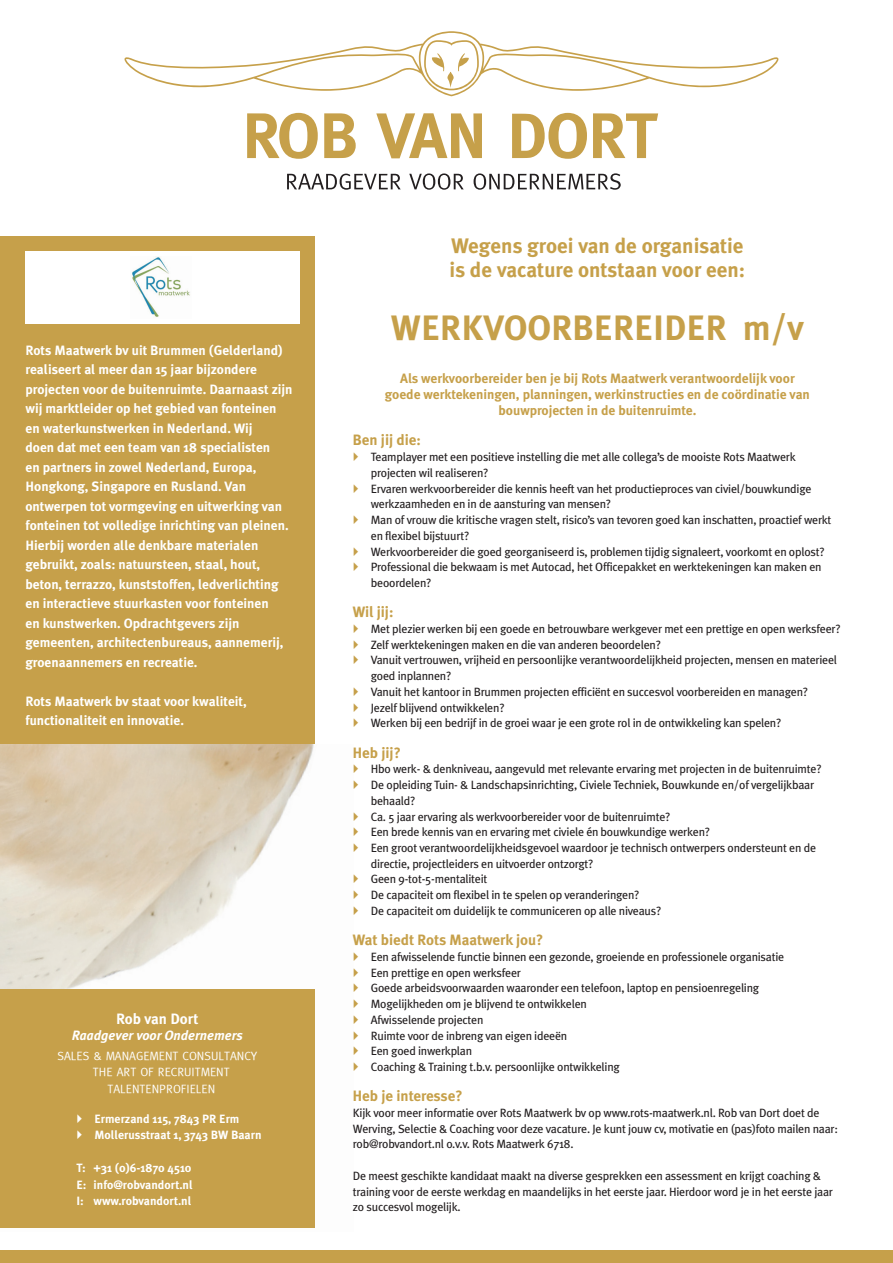
<style>
.page{position:relative;width:893px;height:1263px;background:#fff}
.page>*{position:absolute;margin:0;border:0;box-sizing:border-box;transform-origin:0 0}
.t1{font:700 35.25px "Meta Plus";color:#c6a04a}
.t2{font:700 21px/24px "Meta Plus";color:#c6a04a}
.t3{font:700 15px "Meta";color:#c6a04a}
.t4{font:700 15px "Meta Plus";color:#fff}
.t5{font:700 13.5px/19.5px "Meta Plus";color:#fff}
.t6{font:700 13.5px/16.2px "Meta";color:#c6a04a;text-align:center}
.t7{font:italic 700 13.5px "Meta Plus";color:#fff}
.t8{font:12px/15.8px "Meta Plus";letter-spacing:-.02em;color:#231f20}
.t9{font:700 12px/16.5px "Meta Plus";color:#fff}
.t10{font:12px "Meta Normal";color:#fff}
</style>
<div class="page">
<img style="left:0;top:744px;width:314px;height:245px">
<div style="left:0;top:237px;width:315px;height:507px;background:#c6a04a"></div>
<div style="left:0;top:1250px;width:893px;height:13px;background:#c6a04a"></div>
<div style="left:26px;top:251px;width:274px;height:73px;background:#fff"></div>
<img style="left:132px;top:257px;width:58px;height:60px">
<div style="left:0;top:989px;width:315px;height:239px;background:#c6a04a"></div>
<svg style="left:247px;top:113px;width:71px;height:46px"></svg>
<svg style="left:324px;top:113px;width:32px;height:45px"></svg>
<svg style="left:376px;top:113px;width:106px;height:45px"></svg>
<svg style="left:512px;top:113px;width:75px;height:46px"></svg>
<svg style="left:593px;top:113px;width:65px;height:45px"></svg>
<svg style="left:287px;top:174px;width:114px;height:16px"></svg>
<svg style="left:409px;top:173px;width:55px;height:17px"></svg>
<svg style="left:474px;top:173px;width:147px;height:17px"></svg>
<svg style="left:124px;top:31px;width:654px;height:66px"></svg>
<p class="t5" style="left:26px;top:340px;width:269px">Rots Maatwerk bv uit Brummen (Gelderland) realiseert al meer dan 15 jaar bijzondere projecten voor de buitenruimte. Daarnaast zijn wij marktleider op het gebied van fonteinen en waterkunstwerken in Nederland. Wij<br>doen dat met een team van 18 specialisten<br>en partners in zowel Nederland, Europa, Hongkong, Singapore en Rusland. Van ontwerpen tot vormgeving en uitwerking van fonteinen tot volledige inrichting van pleinen.<br>Hierbij worden alle denkbare materialen gebruikt, zoals: natuursteen, staal, hout, beton, terrazzo, kunststoffen, ledverlichting en interactieve stuurkasten voor fonteinen<br>en kunstwerken. Opdrachtgevers zijn gemeenten, architectenbureaus, aannemerij, groenaannemers en recreatie.</p>
<p class="t5" style="left:26px;top:691px;width:223px">Rots Maatwerk bv staat voor kwaliteit, functionaliteit en innovatie.</p>
<p class="t4" style="left:116px;top:1010px;width:84px">Rob van Dort</p>
<p class="t7" style="left:72px;top:1028px;width:173px">Raadgever voor Ondernemers</p>
<p class="t10" style="left:57px;top:1048px;width:201px">SALES &amp; MANAGEMENT CONSULTANCY</p>
<p class="t10" style="left:93px;top:1065px;width:138px">THE ART OF RECRUITMENT</p>
<p class="t10" style="left:107px;top:1081px;width:109px">TALENTENPROFIELEN</p>
<p class="t9" style="left:94px;top:1110px;width:169px">Ermerzand 115, 7843 PR Erm<br>Mollerusstraat 1, 3743 BW Baarn</p>
<p class="t9" style="left:77px;top:1160px;width:118px;text-align:justify">T: +31 (0)6-1870 4510<br>E: info@robvandort.nl I: www.robvandort.nl</p>
<h2 class="t2" style="left:450px;top:233px;width:297px">Wegens groei van de organisatie is de vacature ontstaan voor een:</h2>
<h1 class="t1" style="left:391px;top:307px;width:415px">WERKVOORBEREIDER m/v</h1>
<p class="t6" style="left:385px;top:370px;width:427px">Als werkvoorbereider ben je bij Rots Maatwerk verantwoordelijk voor goede werktekeningen, planningen, werkinstructies en de coördinatie van bouwprojecten in de buitenruimte.</p>
<p class="t3" style="left:353px;top:431px;width:69px">Ben jij die:</p>
<p class="t8" style="left:371px;top:449px;width:462px">Teamplayer met een positieve instelling die met alle collega’s de mooiste Rots Maatwerk projecten wil realiseren?<br>Ervaren werkvoorbereider die kennis heeft van het productieproces van civiel/bouwkundige werkzaamheden en in de aansturing van mensen?<br>Man of vrouw die kritische vragen stelt, risico’s van tevoren goed kan inschatten, proactief werkt en flexibel bijstuurt?<br>Werkvoorbereider die goed georganiseerd is, problemen tijdig signaleert, voorkomt en oplost?<br>Professional die bekwaam is met Autocad, het Officepakket en werktekeningen kan maken en beoordelen?</p>
<p class="t3" style="left:353px;top:603px;width:42px">Wil jij:</p>
<p class="t8" style="left:371px;top:621px;width:471px">Met plezier werken bij een goede en betrouwbare werkgever met een prettige en open werksfeer?<br>Zelf werktekeningen maken en die van anderen beoordelen?<br>Vanuit vertrouwen, vrijheid en persoonlijke verantwoordelijkheid projecten, mensen en materieel goed inplannen?<br>Vanuit het kantoor in Brummen projecten efficiënt en succesvol voorbereiden en managen?<br>Jezelf blijvend ontwikkelen?<br>Werken bij een bedrijf in de groei waar je een grote rol in de ontwikkeling kan spelen?</p>
<p class="t3" style="left:353px;top:743px;width:49px">Heb jij?</p>
<p class="t8" style="left:371px;top:761px;width:452px">Hbo werk- &amp; denkniveau, aangevuld met relevante ervaring met projecten in de buitenruimte?<br>De opleiding Tuin- &amp; Landschapsinrichting, Civiele Techniek, Bouwkunde en/of vergelijkbaar behaald?<br>Ca. 5 jaar ervaring als werkvoorbereider voor de buitenruimte?<br>Een brede kennis van en ervaring met civiele én bouwkundige werken?<br>Een groot verantwoordelijkheidsgevoel waardoor je technisch ontwerpers ondersteunt en de directie, projectleiders en uitvoerder ontzorgt?<br>Geen 9-tot-5-mentaliteit<br>De capaciteit om flexibel in te spelen op veranderingen?<br>De capaciteit om duidelijk te communiceren op alle niveaus?</p>
<p class="t3" style="left:353px;top:931px;width:192px">Wat biedt Rots Maatwerk jou?</p>
<p class="t8" style="left:371px;top:949px;width:415px">Een afwisselende functie binnen een gezonde, groeiende en professionele organisatie Een prettige en open werksfeer<br>Goede arbeidsvoorwaarden waaronder een telefoon, laptop en pensioenregeling Mogelijkheden om je blijvend te ontwikkelen<br>Afwisselende projecten<br>Ruimte voor de inbreng van eigen ideeën<br>Een goed inwerkplan<br>Coaching &amp; Training t.b.v. persoonlijke ontwikkeling</p>
<p class="t3" style="left:353px;top:1087px;width:111px">Heb je interesse?</p>
<p class="t8" style="left:353px;top:1105px;width:487px">Kijk voor meer informatie over Rots Maatwerk bv op www.rots-maatwerk.nl. Rob van Dort doet de<br>Werving, Selectie &amp; Coaching voor deze vacature. Je kunt jouw cv, motivatie en (pas)foto mailen naar: rob@robvandort.nl o.v.v. Rots Maatwerk 6718.</p>
<p class="t8" style="left:353px;top:1168px;width:481px">De meest geschikte kandidaat maakt na diverse gesprekken een assessment en krijgt coaching &amp; training voor de eerste werkdag en maandelijks in het eerste jaar. Hierdoor word je in het eerste jaar zo succesvol mogelijk.</p>
</div>
